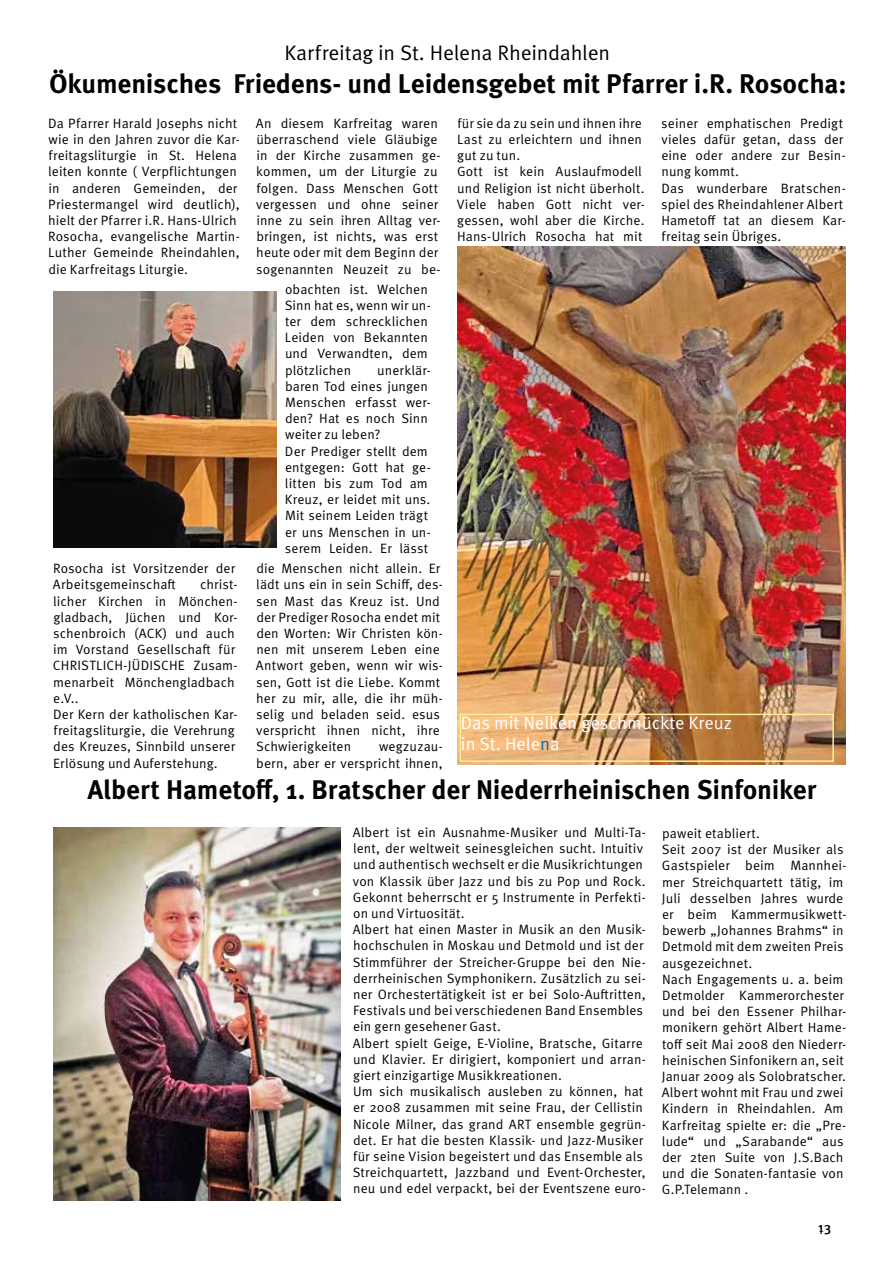
<style>
.page{position:relative;width:893px;height:1263px;background:#fff}
.page>*{position:absolute;margin:0;border:0;box-sizing:border-box;transform-origin:0 0}
.t1{font:700 27px "Meta Pro";letter-spacing:-.01em;color:#010202}
.t2{font:21px "Meta Pro Norm";letter-spacing:-.01em;color:#010202}
.t3{font:18px/21.6px "Meta Pro Norm";color:#fff}
.t4{font:13.5px/16.2px "Meta Pro Norm";letter-spacing:.005em;color:#010202}
.t5{font:13.5px "Myriad Pro";color:#000001}
.s1{color:#0069b1}
</style>
<div class="page">
<img style="left:458px;top:247px;width:388px;height:517px">
<img style="left:53px;top:291px;width:223px;height:257px">
<img style="left:53px;top:828px;width:287px;height:373px">
<div style="left:460px;top:714px;width:374px;height:48px;border:2px solid #feee9b"></div>
<h2 class="t2" style="left:284px;top:37px;width:327px">Karfreitag in St. Helena Rheindahlen</h2>
<h1 class="t1" style="left:49px;top:62px;width:799px">Ökumenisches Friedens- und Leidensgebet mit Pfarrer i.R. Rosocha:</h1>
<p class="t4" style="left:48px;top:114px;width:193px">Da Pfarrer Harald Josephs nicht wie in den Jahren zuvor die Kar&shy;freitagsliturgie in St. Helena leiten konnte ( Verpflichtungen in anderen Gemeinden, der<br>Priestermangel wird deutlich), hielt der Pfarrer i.R. Hans-Ulrich<br>Rosocha, evangelische Martin-<br>Luther Gemeinde Rheindahlen, die Karfreitags Liturgie.</p>
<p class="t4" style="left:457px;top:114px;width:190px">für sie da zu sein und ihnen ihre<br>Last zu erleichtern und ihnen gut zu tun.<br>Gott ist kein Auslaufmodell und Religion ist nicht überholt.<br>Viele haben Gott nicht ver&shy;gessen, wohl aber die Kirche.<br>Hans-Ulrich Rosocha hat mit</p>
<p class="t4" style="left:661px;top:114px;width:186px">seiner emphatischen Predigt vieles dafür getan, dass der eine oder andere zur Besin&shy;nung kommt.<br>Das wunderbare Bratschen&shy;spiel des Rheindahlener Albert<br>Hametoff tat an diesem Kar&shy;freitag sein Übriges.</p>
<p class="t4" style="left:256px;top:114px;width:186px">An diesem Karfreitag waren überraschend viele Gläubige in der Kirche zusammen ge&shy;kommen, um der Liturgie zu folgen. Dass Menschen Gott vergessen und ohne seiner inne zu sein ihren Alltag ver&shy;bringen, ist nichts, was erst heute oder mit dem Beginn der sogenannten Neuzeit zu be-</p>
<p class="t4" style="left:285px;top:280px;width:147px">obachten ist. Welchen<br>Sinn hat es, wenn wir un&shy;ter dem schrecklichen<br>Leiden von Bekannten und Verwandten, dem plötzlichen</p>
<p class="t4" style="left:285px;top:361px;width:147px;text-indent:92px">unerklär&shy;baren Tod eines jungen<br>Menschen erfasst wer&shy;den? Hat es noch Sinn weiter zu leben?<br>Der Prediger stellt dem entgegen: Gott hat ge&shy;litten bis zum Tod am<br>Kreuz, er leidet mit uns.<br>Mit seinem Leiden trägt er uns Menschen in un&shy;serem Leiden. Er lässt</p>
<p class="t4" style="left:256px;top:560px;width:188px">die Menschen nicht allein. Er lädt uns ein in sein Schiff, des&shy;sen Mast das Kreuz ist. Und der Prediger Rosocha endet mit den Worten: Wir Christen kön&shy;nen mit unserem Leben eine<br>Antwort geben, wenn wir wis&shy;sen, Gott ist die Liebe. Kommt her zu mir, alle, die ihr müh&shy;selig und beladen seid. esus verspricht ihnen nicht, ihre<br>Schwierigkeiten</p>
<p class="t4" style="left:53px;top:560px;width:184px">Rosocha ist Vorsitzender der<br>Arbeitsgemeinschaft</p>
<p class="t4" style="left:53px;top:576px;width:186px;text-indent:147px">christ&shy;licher Kirchen in Mönchen&shy;gladbach, Jüchen und Kor&shy;schenbroich (ACK) und auch im Vorstand Gesellschaft für<br>CHRISTLICH-JÜDISCHE Zusam&shy;menarbeit Mönchengladbach e.V..<br>Der Kern der katholischen Kar&shy;freitagsliturgie, die Verehrung des Kreuzes, Sinnbild unserer<br>Erlösung und Auferstehung.</p>
<h3 class="t3" style="left:461px;top:710px;width:273px">Das mit Nelken geschmückte Kreuz in St. Hele<span class="s1">n</span>a</h3>
<p class="t4" style="left:256px;top:738px;width:188px;text-align:right">wegzuzau-<br>bern, aber er verspricht ihnen,</p>
<h1 class="t1" style="left:87px;top:768px;width:730px">Albert Hametoff, 1. Bratscher der Niederrheinischen Sinfoniker</h1>
<p class="t4" style="left:353px;top:823px;width:295px">Albert ist ein Ausnahme-Musiker und Multi-Ta&shy;lent, der weltweit seinesgleichen sucht. Intuitiv und authentisch wechselt er die Musikrichtungen von Klassik über Jazz und bis zu Pop und Rock.<br>Gekonnt beherrscht er 5 Instrumente in Perfekti&shy;on und Virtuosität.<br>Albert hat einen Master in Musik an den Musik&shy;hochschulen in Moskau und Detmold und ist der Stimmführer der Streicher-Gruppe bei den Nie&shy;derrheinischen Symphonikern. Zusätzlich zu sei&shy;ner Orchestertätigkeit ist er bei Solo-Auftritten, Festivals und bei verschiedenen Band Ensembles ein gern gesehener Gast.<br>Albert spielt Geige, E-Violine, Bratsche, Gitarre und Klavier. Er dirigiert, komponiert und arran&shy;giert einzigartige Musikkreationen.<br>Um sich musikalisch ausleben zu können, hat er 2008 zusammen mit seine Frau, der Cellistin Nicole Milner, das grand ART ensemble gegrün&shy;det. Er hat die besten Klassik- und Jazz-Musiker für seine Vision begeistert und das Ensemble als Streichquartett, Jazzband und Event-Orchester, neu und edel verpackt, bei der Eventszene euro-</p>
<p class="t4" style="left:662px;top:824px;width:186px">paweit etabliert.<br>Seit 2007 ist der Musiker als<br>Gastspieler beim Mannhei&shy;mer Streichquartett tätig, im<br>Juli desselben Jahres wurde er beim Kammermusikwett&shy;bewerb „Johannes Brahms“ in<br>Detmold mit dem zweiten Preis ausgezeichnet.<br>Nach Engagements u. a. beim<br>Detmolder Kammerorchester und bei den Essener Philhar&shy;monikern gehört Albert Hame&shy;toff seit Mai 2008 den Niederr&shy;heinischen Sinfonikern an, seit<br>Januar 2009 als Solobratscher.<br>Albert wohnt mit Frau und zwei<br>Kindern in Rheindahlen. Am<br>Karfreitag spielte er: die „Pre&shy;lude“ und „Sarabande“ aus der 2ten Suite von J.S.Bach und die Sonaten-fantasie von<br>G.P.Telemann .</p>
<p class="t5" style="left:818px;top:1221px;width:15px">13<sup>13</sup></p>
</div>
